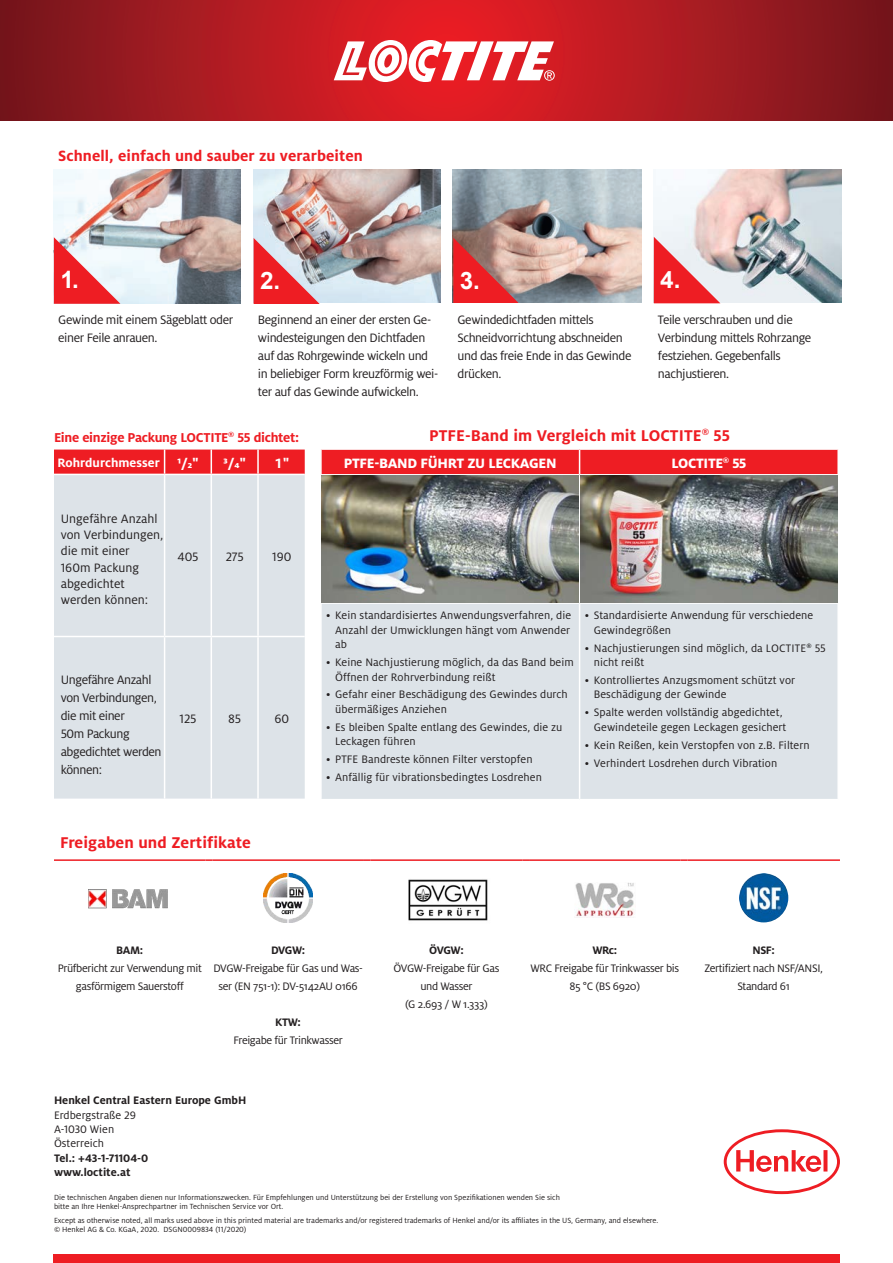
<style>
.page{position:relative;width:893px;height:1263px;background:#fff}
.page>*{position:absolute;margin:0;border:0;box-sizing:border-box;transform-origin:0 0}
.t1{font:700 24px "Arial";color:#fff}
.t2{font:700 17.25px "Henkel Milo";letter-spacing:.005em;color:#ee1d23}
.t3{font:700 16.5px "Henkel Milo";letter-spacing:.005em;color:#ee1d23}
.t4{font:800 15px "Henkel Milo";letter-spacing:-.02em;color:#fff}
.t5{font:700 15px "Henkel Milo";color:#fff}
.t6{font:700 14.25px "Henkel Milo";letter-spacing:-.02em;color:#ee1d23}
.t7{font:13.5px/18px "Henkel Milo";letter-spacing:-.03em;color:#231f20}
.t8{font:13.5px/16.2px "Henkel Milo";color:#231f20}
.t9{font:700 13.5px "Henkel Milo";letter-spacing:.005em;color:#fff}
.t10{font:12px/14.4px "Henkel Milo";letter-spacing:.005em;color:#231f20}
.t11{font:12px/18px "Henkel Milo";letter-spacing:-.03em;color:#231f20;text-align:center}
.t12{font:700 12px/14.4px "Henkel Milo";color:#231f20}
.t13{font:8.25px/9px "Henkel Milo";color:#231f20}
.s1{font-size:15px}
</style>
<div class="page">
<img style="left:654px;top:170px;width:188px;height:133px">
<svg style="left:724px;top:1129px;width:116px;height:65px"></svg>
<div style="left:53px;top:1254px;width:787px;height:9px;background:#ee1d23"></div>
<svg style="left:0;top:0;width:893px;height:120px"></svg>
<svg style="left:334px;top:40px;width:221px;height:42px"></svg>
<div style="left:322px;top:604px;width:515px;height:195px;background:#dde3e8"></div>
<div style="left:321px;top:449px;width:517px;height:25px;background:#ee1d23"></div>
<hr style="left:837px;top:450px;width:2px;height:24px;background:#fff">
<hr style="left:579px;top:604px;width:1px;height:195px;background:#fff">
<img style="left:322px;top:476px;width:515px;height:126px">
<div style="left:54px;top:475px;width:251px;height:324px;background:#dde3e8"></div>
<div style="left:54px;top:450px;width:251px;height:24px;background:#ee1d23"></div>
<hr style="left:257px;top:450px;width:2px;height:24px;background:#fff">
<hr style="left:164px;top:475px;width:1px;height:161px;background:#fff">
<hr style="left:211px;top:475px;width:1px;height:161px;background:#fff">
<hr style="left:257px;top:475px;width:2px;height:161px;background:#fff">
<hr style="left:54px;top:636px;width:111px;height:1px;background:#fff">
<hr style="left:165px;top:636px;width:46px;height:1px;background:#fff">
<hr style="left:164px;top:637px;width:1px;height:162px;background:#fff">
<hr style="left:211px;top:636px;width:47px;height:1px;background:#fff">
<hr style="left:211px;top:637px;width:1px;height:162px;background:#fff">
<hr style="left:258px;top:636px;width:47px;height:1px;background:#fff">
<hr style="left:257px;top:637px;width:2px;height:162px;background:#fff">
<img style="left:54px;top:169px;width:186px;height:134px">
<img style="left:253px;top:169px;width:187px;height:134px">
<img style="left:453px;top:169px;width:189px;height:134px">
<svg style="left:54px;top:237px;width:66px;height:67px"></svg>
<svg style="left:254px;top:238px;width:66px;height:65px"></svg>
<svg style="left:453px;top:238px;width:67px;height:65px"></svg>
<svg style="left:654px;top:237px;width:66px;height:66px"></svg>
<hr style="left:54px;top:859px;width:152px;height:2px;background:#ee1d23">
<svg style="left:206px;top:859px;width:6px;height:2px"></svg>
<hr style="left:212px;top:859px;width:152px;height:2px;background:#ee1d23">
<svg style="left:364px;top:859px;width:7px;height:2px"></svg>
<hr style="left:371px;top:859px;width:151px;height:2px;background:#ee1d23">
<svg style="left:522px;top:859px;width:7px;height:2px"></svg>
<hr style="left:529px;top:859px;width:152px;height:2px;background:#ee1d23">
<svg style="left:681px;top:859px;width:6px;height:2px"></svg>
<hr style="left:687px;top:859px;width:153px;height:2px;background:#ee1d23">
<img style="left:88px;top:889px;width:80px;height:20px">
<img style="left:263px;top:873px;width:50px;height:50px">
<img style="left:408px;top:879px;width:80px;height:42px">
<img style="left:575px;top:882px;width:59px;height:35px">
<img style="left:739px;top:873px;width:49px;height:49px;border-radius:25px">
<h3 class="t3" style="left:58px;top:147px;width:306px">Schnell, einfach und sauber zu verarbeiten</h3>
<h1 class="t1" style="left:62px;top:263px;width:19px">1.</h1>
<h1 class="t1" style="left:260px;top:263px;width:22px">2.</h1>
<h1 class="t1" style="left:460px;top:263px;width:22px">3.</h1>
<h1 class="t1" style="left:660px;top:262px;width:22px">4.</h1>
<p class="t7" style="left:58px;top:311px;width:177px">Gewinde mit einem Sägeblatt oder einer Feile anrauen.</p>
<p class="t7" style="left:258px;top:311px;width:182px">Beginnend an einer der ersten Ge&shy;windesteigungen den Dichtfaden auf das Rohrgewinde wickeln und in beliebiger Form kreuzförmig wei&shy;ter auf das Gewinde aufwickeln.</p>
<p class="t7" style="left:457px;top:311px;width:175px">Gewindedichtfaden mittels<br>Schneidvorrichtung abschneiden und das freie Ende in das Gewinde drücken.</p>
<p class="t7" style="left:658px;top:311px;width:155px">Teile verschrauben und die<br>Verbindung mittels Rohrzange festziehen. Gegebenfalls nachjustieren.</p>
<p class="t6" style="left:54px;top:429px;width:247px">Eine einzige Packung LOCTITE<sup>®</sup> 55 dichtet:</p>
<p class="t9" style="left:58px;top:455px;width:142px">Rohrdurchmesser <span class="s1">1/2"</span></p>
<p class="t5" style="left:224px;top:454px;width:24px">3/4"</p>
<p class="t5" style="left:274px;top:454px;width:16px">1"</p>
<p class="t8" style="left:61px;top:511px;width:104px">Ungefähre Anzahl von Verbindungen, die mit einer<br>160m Packung abgedichtet werden können:</p>
<p class="t7" style="left:177px;top:548px;width:23px">405</p>
<p class="t7" style="left:226px;top:548px;width:19px">275</p>
<p class="t7" style="left:272px;top:548px;width:21px">190</p>
<p class="t7" style="left:61px;top:671px;width:102px">Ungefähre Anzahl von Verbindungen, die mit einer<br>50m Packung abgedichtet werden können:</p>
<p class="t7" style="left:179px;top:710px;width:19px">125</p>
<p class="t7" style="left:228px;top:710px;width:15px">85</p>
<p class="t7" style="left:274px;top:710px;width:16px">60</p>
<h2 class="t2" style="left:60px;top:833px;width:192px">Freigaben und Zertifikate</h2>
<h2 class="t2" style="left:429px;top:425px;width:302px">PTFE-Band im Vergleich mit LOCTITE<sup>®</sup> 55</h2>
<p class="t4" style="left:344px;top:455px;width:214px">PTFE-BAND FÜHRT ZU LECKAGEN</p>
<p class="t4" style="left:671px;top:455px;width:76px">LOCTITE<sup>®</sup> 55</p>
<p class="t10" style="left:335px;top:608px;width:238px;text-align:justify;text-indent:-9px">• Kein standardisiertes Anwendungsverfahren, die Anzahl der Umwicklungen hängt vom Anwender ab</p>
<p class="t10" style="left:335px;top:655px;width:240px;text-indent:-9px">• Keine Nachjustierung möglich, da das Band beim<br>Öffnen der Rohrverbindung reißt</p>
<p class="t10" style="left:335px;top:687px;width:234px;text-indent:-9px">• Gefahr einer Beschädigung des Gewindes durch übermäßiges Anziehen</p>
<p class="t10" style="left:335px;top:720px;width:229px;text-indent:-9px">• Es bleiben Spalte entlang des Gewindes, die zu<br>Leckagen führen</p>
<p class="t10" style="left:326px;top:752px;width:208px">• PTFE Bandreste können Filter verstopfen</p>
<p class="t10" style="left:326px;top:770px;width:217px">• Anfällig für vibrationsbedingtes Losdrehen</p>
<p class="t10" style="left:594px;top:608px;width:221px;text-indent:-9px">• Standardisierte Anwendung für verschiedene<br>Gewindegrößen</p>
<p class="t10" style="left:594px;top:641px;width:233px;text-indent:-9px">• Nachjustierungen sind möglich, da LOCTITE<sup>®</sup> 55 nicht reißt</p>
<p class="t10" style="left:594px;top:673px;width:203px;text-indent:-9px">• Kontrolliertes Anzugsmoment schützt vor<br>Beschädigung der Gewinde</p>
<p class="t10" style="left:594px;top:705px;width:194px;text-indent:-9px">• Spalte werden vollständig abgedichtet,<br>Gewindeteile gegen Leckagen gesichert</p>
<p class="t10" style="left:585px;top:738px;width:226px">• Kein Reißen, kein Verstopfen von z.B. Filtern</p>
<p class="t10" style="left:585px;top:756px;width:194px">• Verhindert Losdrehen durch Vibration</p>
<p class="t12" style="left:116px;top:943px;width:29px">BAM:</p>
<p class="t11" style="left:58px;top:959px;width:146px">Prüfbericht zur Verwendung mit gasförmigem Sauerstoff</p>
<p class="t12" style="left:271px;top:943px;width:36px">DVGW:</p>
<p class="t11" style="left:213px;top:959px;width:151px">DVGW-Freigabe für Gas und Was&shy;ser (EN 751-1): DV-5142AU 0166</p>
<p class="t12" style="left:275px;top:1015px;width:27px">KTW:</p>
<p class="t11" style="left:233px;top:1031px;width:111px">Freigabe für Trinkwasser</p>
<p class="t12" style="left:54px;top:1093px;width:194px">Henkel Central Eastern Europe GmbH</p>
<p class="t10" style="left:54px;top:1107px;width:83px">Erdbergstraße 29<br>A-1030 Wien<br>Österreich</p>
<p class="t12" style="left:54px;top:1151px;width:96px">Tel.: +43-1-71104-0 www.loctite.at</p>
<p class="t12" style="left:429px;top:943px;width:36px">ÖVGW:</p>
<p class="t11" style="left:394px;top:959px;width:107px">ÖVGW-Freigabe für Gas und Wasser<br>(G 2.693 / W 1.333)</p>
<p class="t12" style="left:592px;top:943px;width:26px">WRc:</p>
<p class="t11" style="left:530px;top:959px;width:150px">WRC Freigabe für Trinkwasser bis<br>85 °C (BS 6920)</p>
<p class="t13" style="left:54px;top:1193px;width:507px">Die technischen Angaben dienen nur Informationszwecken. Für Empfehlungen und Unterstützung bei der Erstellung von Spezifikationen wenden Sie sich bitte an Ihre Henkel-Ansprechpartner im Technischen Service vor Ort.</p>
<p class="t13" style="left:54px;top:1216px;width:606px">Except as otherwise noted, all marks used above in this printed material are trademarks and/or registered trademarks of Henkel and/or its affiliates in the US, Germany, and elsewhere. © Henkel AG &amp; Co. KGaA, 2020. DSGN0009834 (11/2020)</p>
<p class="t12" style="left:752px;top:943px;width:24px">NSF:</p>
<p class="t11" style="left:704px;top:959px;width:120px">Zertifiziert nach NSF/ANSI,<br>Standard 61</p>
</div>
